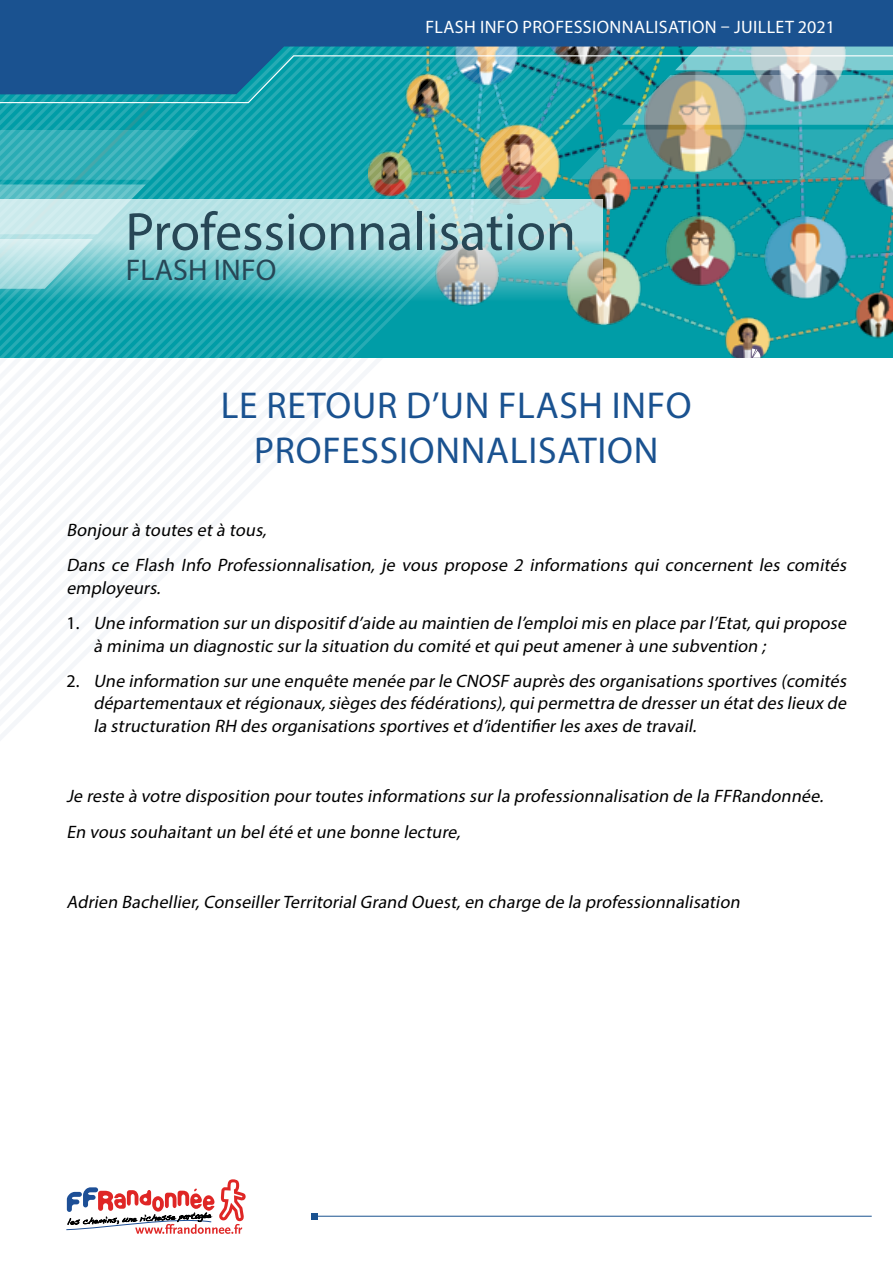
<style>
.page{position:relative;width:893px;height:1263px;background:#fff}
.page>*{position:absolute;margin:0;border:0;box-sizing:border-box;transform-origin:0 0}
.t1{font:54px "Myriad Pro";color:#274756}
.t2{font:37.5px/45px "Myriad Pro";letter-spacing:.02em;color:#1a5290;text-align:center}
.t3{font:30px "Myriad Pro";letter-spacing:.005em;color:#274756}
.t4{font:italic 18px/35.2px "Myriad Pro";letter-spacing:-.005em;color:#000}
.t5{font:18px "Myriad Pro";letter-spacing:.02em;color:#fff}
.s1{font-style:normal}
</style>
<div class="page">
<svg style="left:0;top:526px;width:122px;height:214px"></svg>
<img style="left:737px;top:289px;width:156px;height:68px">
<svg style="left:90px;top:289px;width:647px;height:329px"></svg>
<div style="left:0;top:0;width:893px;height:20px;background:#1a5290"></div>
<svg style="left:66px;top:1179px;width:180px;height:55px"></svg>
<hr style="left:315px;top:1216px;width:557px;height:1px;background:#1a5290">
<svg style="left:312px;top:1213px;width:6px;height:6px"></svg>
<div style="left:310px;top:19px;width:536px;height:14px;background:#1a5290"></div>
<img style="left:0;top:20px;width:893px;height:269px">
<svg style="left:752px;top:349px;width:8px;height:9px"></svg>
<svg style="left:0;top:199px;width:602px;height:125px;background:#79c7cc"></svg>
<p class="t5" style="left:425px;top:16px;width:411px">FLASH INFO PROFESSIONNALISATION – JUILLET 2021</p>
<h1 class="t1" style="left:125px;top:198px;width:452px">Professionnalisation</h1>
<h3 class="t3" style="left:126px;top:251px;width:152px">FLASH INFO</h3>
<h2 class="t2" style="left:221px;top:382px;width:472px">LE RETOUR D’UN FLASH INFO<br>PROFESSIONNALISATION</h2>
<p class="t4" style="left:66px;top:512px;width:785px">Bonjourà toutes età tous,<br>Dans ce Flash Info Professionnalisation, je vous propose 2 informations qui concernent les comités</p>
<p class="t4" style="left:66px;top:570px;width:785px">employeurs.<br><span class="s1">1 .</span> Une information surun dispositif d’aide au maintien de l’emploimis en place parl’Etat,quipropose</p>
<p class="t4" style="left:66px;top:628px;width:785px;text-indent:27px">à minima un diagnostic surla situation du comité etquipeutamenerà une subvention ;<br><span class="s1">2 .</span> Une information surune enquête menée parle CNOSF auprès des organisations sportives (comités</p>
<p class="t4" style="left:93px;top:692px;width:758px;line-height:22.5px">départementaux etrégionaux,sièges des fédérations),quipermettra de dresserun étatdes lieux de la structuration RH des organisations sportives etd’identifierles axes de travail.</p>
<p class="t4" style="left:66px;top:778px;width:762px">Je reste à votre disposition pourtoutes informations surla professionnalisation de la FFRandonnée.<br>En vous souhaitantun belété etune bonne lecture,</p>
<p class="t4" style="left:66px;top:884px;width:679px">Adrien Bachellier,ConseillerTerritorialGrand Ouest,en charge de la professionnalisation</p>
</div>
